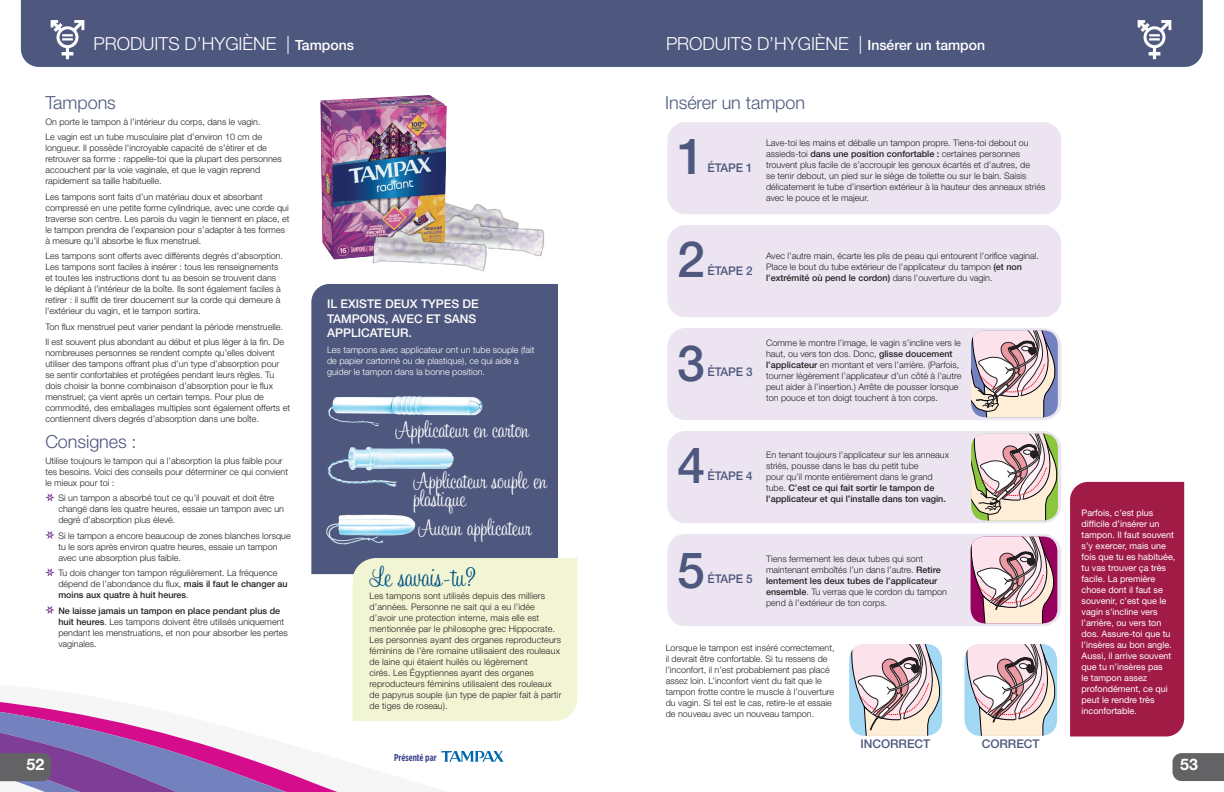
<style>
.page{position:relative;width:1224px;height:792px;background:#fff}
.page>*{position:absolute;margin:0;border:0;box-sizing:border-box;transform-origin:0 0}
.t1{font:500 50px/103.4px "Helvetica Neue LT Std";color:#4e587e;text-align:justify}
.t2{font:23.4px "Sweetheart Script";color:#005284}
.t3{font:19.2px/18px "Sweetheart Script";color:#fff}
.t4{font:300 18px "Helvetica Neue LT Std";letter-spacing:-.005em;color:#fff}
.t5{font:300 18px "Helvetica Neue LT Std";letter-spacing:-.005em;color:#4e587e}
.t6{font:700 16px "Helvetica Neue LT Std";color:#fff}
.t7{font:500 12px/14.4px "Helvetica Neue LT Std";color:#fff}
.t8{font:500 12px "Helvetica Neue LT Std";letter-spacing:-.01em;color:#4e587e}
.t9{font:700 10px "Gotham X Narrow";letter-spacing:.005em;color:#3c428e;scale:.9 1}
.t10{font:300 9px/11px "Helvetica Neue LT Std";color:#231f20}
.t11{font:9px/11px "Helvetica Neue LT Std";color:#fff}
.t12{font:300 9px/11px "Helvetica Neue LT Std";color:#fff}
.s1{font-weight:500;font-size:14px}
.s2{font-weight:500}
</style>
<div class="page">
<div style="left:21px;top:0;width:1182px;height:67px;background:#4e587e"></div>
<div style="left:311px;top:284px;width:247px;height:274px;background:#4e587e"></div>
<svg style="left:45px;top:493px;width:10px;height:8px"></svg>
<svg style="left:45px;top:531px;width:10px;height:8px"></svg>
<div style="left:849px;top:644px;width:93px;height:92px;background:#a3d8f4;border-radius:16px"></div>
<svg style="left:851px;top:644px;width:90px;height:92px"></svg>
<div style="left:964px;top:644px;width:93px;height:92px;background:#a3d8f4;border-radius:16px"></div>
<svg style="left:967px;top:644px;width:90px;height:92px;background:#cdc3c7"></svg>
<div style="left:667px;top:122px;width:394px;height:92px;background:#ece5f1;border-radius:18px"></div>
<div style="left:667px;top:225px;width:394px;height:92px;background:#ece5f1;border-radius:18px"></div>
<div style="left:667px;top:328px;width:394px;height:92px;background:#ece5f1;border-radius:18px"></div>
<div style="left:667px;top:431px;width:394px;height:92px;background:#ece5f1;border-radius:18px"></div>
<div style="left:667px;top:534px;width:394px;height:92px;background:#ece5f1;border-radius:18px"></div>
<svg style="left:971px;top:330px;width:86px;height:87px"></svg>
<svg style="left:971px;top:434px;width:87px;height:87px"></svg>
<svg style="left:971px;top:537px;width:84px;height:86px"></svg>
<div style="left:1070px;top:482px;width:114px;height:254px;background:#a01c47"></div>
<img style="left:328px;top:396px;width:94px;height:30px">
<img style="left:327px;top:445px;width:128px;height:42px">
<img style="left:325px;top:511px;width:91px;height:36px">
<img style="left:447px;top:203px;width:38px;height:5px">
<img style="left:447px;top:208px;width:98px;height:49px">
<img style="left:320px;top:95px;width:127px;height:165px">
<img style="left:368px;top:224px;width:126px;height:47px">
<img style="left:1130px;top:15px;width:50px;height:50px">
<img style="left:43px;top:15px;width:50px;height:50px">
<svg style="left:1173px;top:753px;width:51px;height:28px"></svg>
<svg style="left:0;top:558px;width:577px;height:234px"></svg>
<h3 class="t4" style="left:94px;top:32px;width:262px">PRODUITS D’HYGIÈNE | <span class="s1">Tampons</span></h3>
<h3 class="t4" style="left:666px;top:32px;width:321px">PRODUITS D’HYGIÈNE | <span class="s1">Insérer un tampon</span></h3>
<h3 class="t5" style="left:45px;top:92px;width:72px">Tampons</h3>
<p class="t10" style="left:45px;top:114px;width:218px;line-height:15.5px">On porte le tampon à l’intérieur du corps, dans le vagin.<br>Le vagin est un tube musculaire plat d’environ 10 cm de</p>
<p class="t10" style="left:45px;top:142px;width:238px">longueur. Il possède l’incroyable capacité de s’étirer et de retrouver sa forme : rappelle-toi que la plupart des personnes accouchent par la voie vaginale, et que le vagin reprend rapidement sa taille habituelle.</p>
<p class="t10" style="left:45px;top:191px;width:246px">Les tampons sont faits d’un matériau doux et absorbant compressé en une petite forme cylindrique, avec une corde qui traverse son centre. Les parois du vagin le tiennent en place, et le tampon prendra de l’expansion pour s’adapter à tes formes à mesure qu’il absorbe le flux menstruel.</p>
<p class="t10" style="left:45px;top:250px;width:239px">Les tampons sont offerts avec différents degrés d’absorption.<br>Les tampons sont faciles à insérer : tous les renseignements et toutes les instructions dont tu as besoin se trouvent dans le dépliant à l’intérieur de la boîte. Ils sont également faciles à retirer : il suffit de tirer doucement sur la corde qui demeure à l’extérieur du vagin, et le tampon sortira.</p>
<p class="t10" style="left:45px;top:319px;width:240px;line-height:15.5px">Ton flux menstruel peut varier pendant la période menstruelle.<br>Il est souvent plus abondant au début et plus léger à la fin. De</p>
<p class="t10" style="left:45px;top:347px;width:246px">nombreuses personnes se rendent compte qu’elles doivent utiliser des tampons offrant plus d’un type d’absorption pour se sentir confortables et protégées pendant leurs règles. Tu dois choisir la bonne combinaison d’absorption pour le flux menstruel; ça vient après un certain temps. Pour plus de commodité, des emballages multiples sont également offerts et contiennent divers degrés d’absorption dans une boîte.</p>
<h3 class="t5" style="left:45px;top:431px;width:93px">Consignes :</h3>
<p class="t10" style="left:45px;top:455px;width:244px">Utilise toujours le tampon qui a l’absorption la plus faible pour tes besoins. Voici des conseils pour déterminer ce qui convient le mieux pour toi :</p>
<p class="t10" style="left:58px;top:493px;width:227px">Si un tampon a absorbé tout ce qu’il pouvait et doit être changé dans les quatre heures, essaie un tampon avec un degré d’absorption plus élevé.</p>
<p class="t10" style="left:58px;top:530px;width:234px">Si le tampon a encore beaucoup de zones blanches lorsque tu le sors après environ quatre heures, essaie un tampon avec une absorption plus faible.</p>
<p class="t10" style="left:58px;top:568px;width:231px">Tu dois changer ton tampon régulièrement. La fréquence dépend de l’abondance du flux, <span class="s2">mais il faut le changer au moins aux quatre à huit heures</span>.</p>
<p class="t10" style="left:58px;top:605px;width:231px"><span class="s2">Ne laisse jamais un tampon en place pendant plus de huit heures</span>. Les tampons doivent être utilisés uniquement pendant les menstruations, et non pour absorber les pertes vaginales.</p>
<h3 class="t7" style="left:327px;top:297px;width:153px">IL EXISTE DEUX TYPES DE<br>TAMPONS, AVEC ET SANS<br>APPLICATEUR.</h3>
<p class="t12" style="left:327px;top:344px;width:209px">Les tampons avec applicateur ont un tube souple (fait de papier cartonné ou de plastique), ce qui aide à guider le tampon dans la bonne position.</p>
<h3 class="t3" style="left:396px;top:422px;width:135px">Applicateur en carton</h3>
<h3 class="t3" style="left:414px;top:474px;width:134px">Applicateur souple en plastique</h3>
<h3 class="t3" style="left:419px;top:520px;width:114px">Aucun applicateur</h3>
<h2 class="t2" style="left:370px;top:561px;width:108px">Le savais-tu?</h2>
<p class="t10" style="left:370px;top:590px;width:193px">Les tampons sont utilisés depuis des milliers d’années. Personne ne sait qui a eu l’idée d’avoir une protection interne, mais elle est mentionnée par le philosophe grec Hippocrate.<br>Les personnes ayant des organes reproducteurs féminins de l’ère romaine utilisaient des rouleaux de laine qui étaient huilés ou légèrement<br>cirés. Les Égyptiennes ayant des organes reproducteurs féminins utilisaient des rouleaux de papyrus souple (un type de papier fait à partir de tiges de roseau).</p>
<h3 class="t5" style="left:665px;top:92px;width:141px">Insérer un tampon</h3>
<h1 class="t1" style="left:677px;top:104px;width:30px">1<br>2<br>3<br>4<br>5</h1>
<p class="t10" style="left:766px;top:137px;width:281px">Lave-toi les mains et déballe un tampon propre. Tiens-toi debout ou assieds-toi <span class="s2">dans une position confortable :</span> certaines personnes trouvent plus facile de s’accroupir les genoux écartés et d’autres, de<br>se tenir debout, un pied sur le siège de toilette ou sur le bain. Saisis délicatement le tube d’insertion extérieur à la hauteur des anneaux striés avec le pouce et le majeur.</p>
<h3 class="t8" style="left:708px;top:161px;width:47px">ÉTAPE 1</h3>
<p class="t10" style="left:766px;top:250px;width:274px">Avec l’autre main, écarte les plis de peau qui entourent l’orifice vaginal.<br>Place le bout du tube extérieur de l’applicateur du tampon <span class="s2">(et non l’extrémité où pend le cordon)</span> dans l’ouverture du vagin.</p>
<h3 class="t8" style="left:708px;top:263px;width:47px">ÉTAPE 2</h3>
<p class="t10" style="left:766px;top:337px;width:197px">Comme le montre l’image, le vagin s’incline vers le haut, ou vers ton dos. Donc, <span class="s2">glisse doucement l’applicateur</span> en montant et vers l’arrière. (Parfois, tourner légèrement l’applicateur d’un côté à l’autre peut aider à l’insertion.) Arrête de pousser lorsque ton pouce et ton doigt touchent à ton corps.</p>
<h3 class="t8" style="left:708px;top:365px;width:47px">ÉTAPE 3</h3>
<p class="t10" style="left:766px;top:449px;width:185px">En tenant toujours l’applicateur sur les anneaux striés, pousse dans le bas du petit tube<br>pour qu’il monte entièrement dans le grand tube. <span class="s2">C’est ce qui fait sortir le tampon de l’applicateur et qui l’installe dans ton vagin.</span></p>
<h3 class="t8" style="left:708px;top:469px;width:47px">ÉTAPE 4</h3>
<p class="t10" style="left:766px;top:553px;width:183px">Tiens fermement les deux tubes qui sont maintenant emboîtés l’un dans l’autre. <span class="s2">Retire lentement les deux tubes de l’applicateur ensemble</span>. Tu verras que le cordon du tampon pend à l’extérieur de ton corps.</p>
<h3 class="t8" style="left:708px;top:571px;width:47px">ÉTAPE 5</h3>
<p class="t10" style="left:666px;top:642px;width:170px">Lorsque le tampon est inséré correctement, il devrait être confortable. Si tu ressens de l’inconfort, il n’est probablement pas placé assez loin. L’inconfort vient du fait que le tampon frotte contre le muscle à l’ouverture du vagin. Si tel est le cas, retire-le et essaie de nouveau avec un nouveau tampon.</p>
<h3 class="t8" style="left:860px;top:737px;width:72px">INCORRECT</h3>
<h3 class="t8" style="left:982px;top:737px;width:60px">CORRECT</h3>
<p class="t11" style="left:1082px;top:507px;width:95px">Parfois, c’est plus difficile d’insérer un tampon. Il faut souvent s’y exercer, mais une fois que tu es habituée, tu vas trouver ça très facile. La première chose dont il faut se souvenir, c’est que le vagin s’incline vers l’arrière, ou vers ton dos. Assure-toi que tu l’insères au bon angle.<br>Aussi, il arrive souvent que tu n’insères pas<br>le tampon assez profondément, ce qui peut le rendre très inconfortable.</p>
<p class="t9" style="left:394px;top:752px;width:48px">Présenté par</p>
<h3 class="t6" style="left:27px;top:755px;width:19px">52</h3>
<h3 class="t6" style="left:1180px;top:755px;width:19px">53</h3>
</div>
